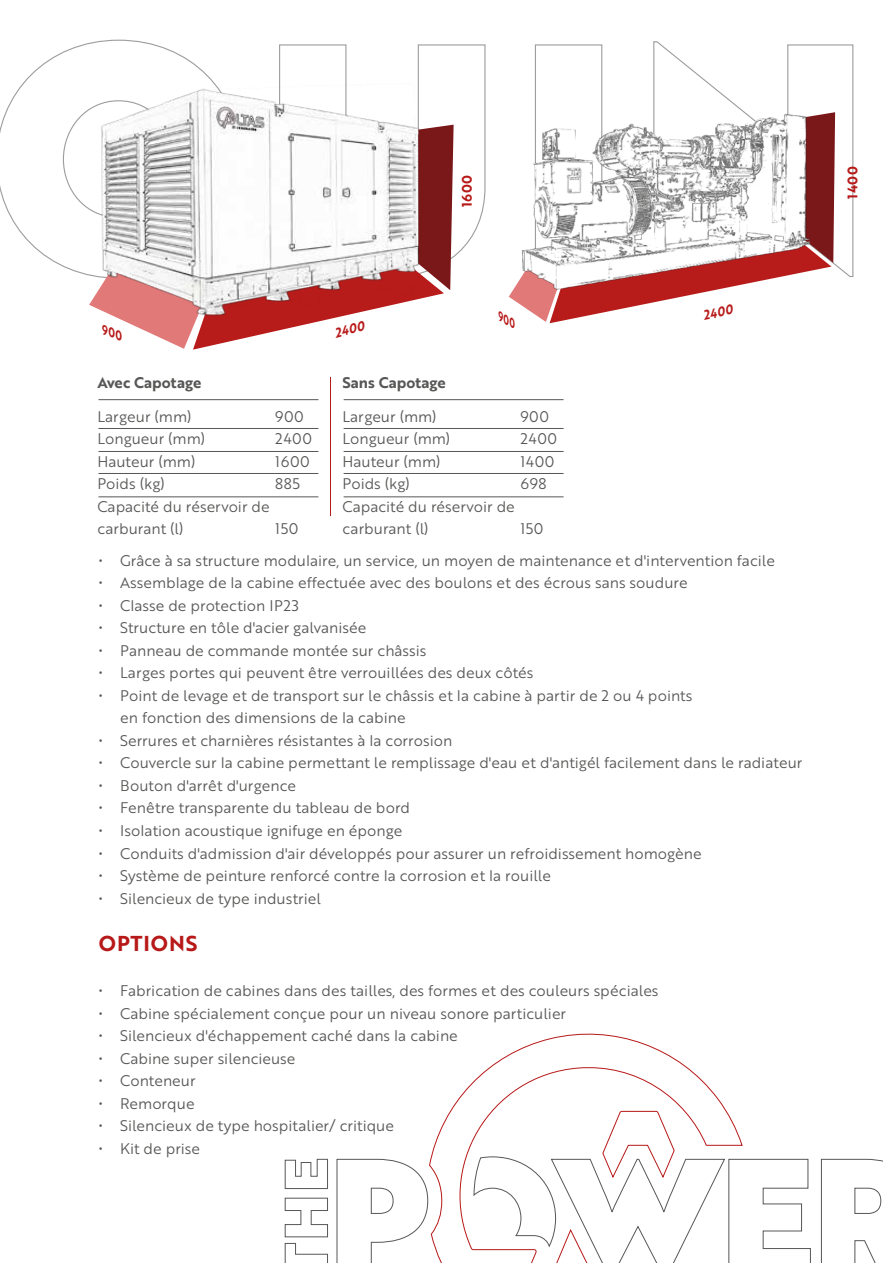
<style>
.page{position:relative;width:883px;height:1263px;background:#fff}
.page>*{position:absolute;margin:0;border:0;box-sizing:border-box;transform-origin:0 0}
.t1{font:21px "Brother 1816 Bold";letter-spacing:.04em;color:#b71918}
.t2{font:15px/22.5px "Brother 1816 Book";color:#575756}
.t3{font:15px "Brother 1816 Bold";color:#575756}
.t4{font:13.5px "Brother 1816 Bold";letter-spacing:.04em;color:#b71918}
.t5{font:italic 13.2px "Brother 1816 Bold";color:#b71918;scale:.87 1}
.t6{font:italic 13.05px "Brother 1816 Bold";color:#b71918;scale:.89 1}
</style>
<div class="page">
<svg style="left:16px;top:39px;width:111px;height:228px"></svg>
<svg style="left:653px;top:41px;width:200px;height:237px"></svg>
<hr style="left:343px;top:428px;width:220px;height:1px;background:#575756">
<hr style="left:343px;top:399px;width:220px;height:1px;background:#575756">
<hr style="left:330px;top:377px;width:1px;height:139px;background:#b71918">
<hr style="left:98px;top:428px;width:220px;height:1px;background:#575756">
<hr style="left:343px;top:451px;width:220px;height:1px;background:#575756">
<hr style="left:98px;top:451px;width:220px;height:1px;background:#575756">
<hr style="left:343px;top:473px;width:220px;height:1px;background:#575756">
<hr style="left:98px;top:473px;width:220px;height:1px;background:#575756">
<hr style="left:343px;top:496px;width:220px;height:1px;background:#575756">
<hr style="left:98px;top:496px;width:220px;height:1px;background:#575756">
<hr style="left:98px;top:399px;width:220px;height:1px;background:#575756">
<img style="left:0;top:93px;width:16px;height:133px">
<svg style="left:428px;top:1033px;width:315px;height:230px"></svg>
<svg style="left:284px;top:1243px;width:44px;height:20px"></svg>
<svg style="left:284px;top:1197px;width:44px;height:40px"></svg>
<svg style="left:284px;top:1158px;width:44px;height:31px"></svg>
<svg style="left:820px;top:1158px;width:62px;height:105px"></svg>
<svg style="left:473px;top:1156px;width:338px;height:107px"></svg>
<svg style="left:336px;top:1158px;width:92px;height:105px"></svg>
<img style="left:478px;top:78px;width:367px;height:200px">
<img style="left:64px;top:40px;width:394px;height:236px">
<svg style="left:89px;top:125px;width:364px;height:225px"></svg>
<svg style="left:498px;top:112px;width:336px;height:212px"></svg>
<p class="t4" style="left:456px;top:207px;width:34px;rotate:-90deg">1600</p>
<p class="t6" style="left:332px;top:324px;width:35px;rotate:-14deg">2400</p>
<p class="t3" style="left:97px;top:371px;width:105px">Avec Capotage</p>
<p class="t3" style="left:342px;top:371px;width:105px">Sans Capotage</p>
<p class="t2" style="left:97px;top:405px;width:95px">Largeur (mm)</p>
<p class="t2" style="left:275px;top:405px;width:30px">900</p>
<p class="t2" style="left:97px;top:427px;width:109px">Longueur (mm)</p>
<p class="t2" style="left:275px;top:427px;width:38px">2400</p>
<p class="t2" style="left:97px;top:450px;width:99px">Hauteur (mm)</p>
<p class="t2" style="left:275px;top:450px;width:36px">1600</p>
<p class="t2" style="left:97px;top:472px;width:69px">Poids (kg)</p>
<p class="t2" style="left:275px;top:472px;width:26px">885</p>
<p class="t2" style="left:97px;top:495px;width:174px">Capacité du réservoir de carburant (l)</p>
<p class="t2" style="left:275px;top:517px;width:25px">150</p>
<p class="t2" style="left:342px;top:405px;width:95px">Largeur (mm)</p>
<p class="t2" style="left:520px;top:405px;width:30px">900</p>
<p class="t2" style="left:342px;top:427px;width:109px">Longueur (mm)</p>
<p class="t2" style="left:520px;top:427px;width:38px">2400</p>
<p class="t2" style="left:342px;top:450px;width:99px">Hauteur (mm)</p>
<p class="t2" style="left:520px;top:450px;width:36px">1400</p>
<p class="t2" style="left:342px;top:472px;width:69px">Poids (kg)</p>
<p class="t2" style="left:520px;top:472px;width:28px">698</p>
<p class="t2" style="left:342px;top:495px;width:174px">Capacité du réservoir de carburant (l)</p>
<p class="t2" style="left:520px;top:517px;width:25px">150</p>
<p class="t5" style="left:701px;top:305px;width:36px;rotate:-12deg">2400</p>
<p class="t2" style="left:99px;top:549px;width:677px">• Grâce à sa structure modulaire, un service, un moyen de maintenance et d'intervention facile</p>
<p class="t2" style="left:99px;top:571px;width:590px">• Assemblage de la cabine effectuée avec des boulons et des écrous sans soudure</p>
<p class="t2" style="left:99px;top:594px;width:201px">• Classe de protection IP23</p>
<p class="t2" style="left:99px;top:616px;width:269px">• Structure en tôle d'acier galvanisée</p>
<p class="t2" style="left:99px;top:639px;width:329px">• Panneau de commande montée sur châssis</p>
<p class="t2" style="left:99px;top:661px;width:436px">• Larges portes qui peuvent être verrouillées des deux côtés</p>
<p class="t2" style="left:120px;top:684px;width:573px;text-indent:-21px">• Point de levage et de transport sur le châssis et la cabine à partir de 2 ou 4 points en fonction des dimensions de la cabine</p>
<p class="t2" style="left:99px;top:729px;width:355px">• Serrures et charnières résistantes à la corrosion</p>
<p class="t2" style="left:99px;top:751px;width:704px">• Couvercle sur la cabine permettant le remplissage d'eau et d'antigél facilement dans le radiateur</p>
<p class="t2" style="left:99px;top:774px;width:199px">• Bouton d'arrêt d'urgence</p>
<p class="t2" style="left:99px;top:796px;width:312px">• Fenêtre transparente du tableau de bord</p>
<p class="t2" style="left:99px;top:819px;width:305px">• Isolation acoustique ignifuge en éponge</p>
<p class="t2" style="left:99px;top:841px;width:604px">• Conduits d'admission d'air développés pour assurer un refroidissement homogène</p>
<p class="t2" style="left:99px;top:864px;width:453px">• Système de peinture renforcé contre la corrosion et la rouille</p>
<p class="t2" style="left:99px;top:886px;width:223px">• Silencieux de type industriel</p>
<h1 class="t1" style="left:99px;top:928px;width:100px">OPTIONS</h1>
<p class="t2" style="left:99px;top:979px;width:561px">• Fabrication de cabines dans des tailles, des formes et des couleurs spéciales</p>
<p class="t2" style="left:99px;top:1001px;width:468px">• Cabine spécialement conçue pour un niveau sonore particulier</p>
<p class="t2" style="left:99px;top:1024px;width:360px">• Silencieux d'échappement caché dans la cabine</p>
<p class="t2" style="left:99px;top:1046px;width:198px">• Cabine super silencieuse</p>
<p class="t2" style="left:99px;top:1069px;width:98px">• Conteneur</p>
<p class="t2" style="left:99px;top:1091px;width:97px">• Remorque</p>
<p class="t2" style="left:99px;top:1114px;width:296px">• Silencieux de type hospitalier/ critique</p>
<p class="t2" style="left:99px;top:1136px;width:103px">• Kit de prise</p>
<p class="t4" style="left:842px;top:199px;width:34px;rotate:-90deg">1400</p>
</div>
